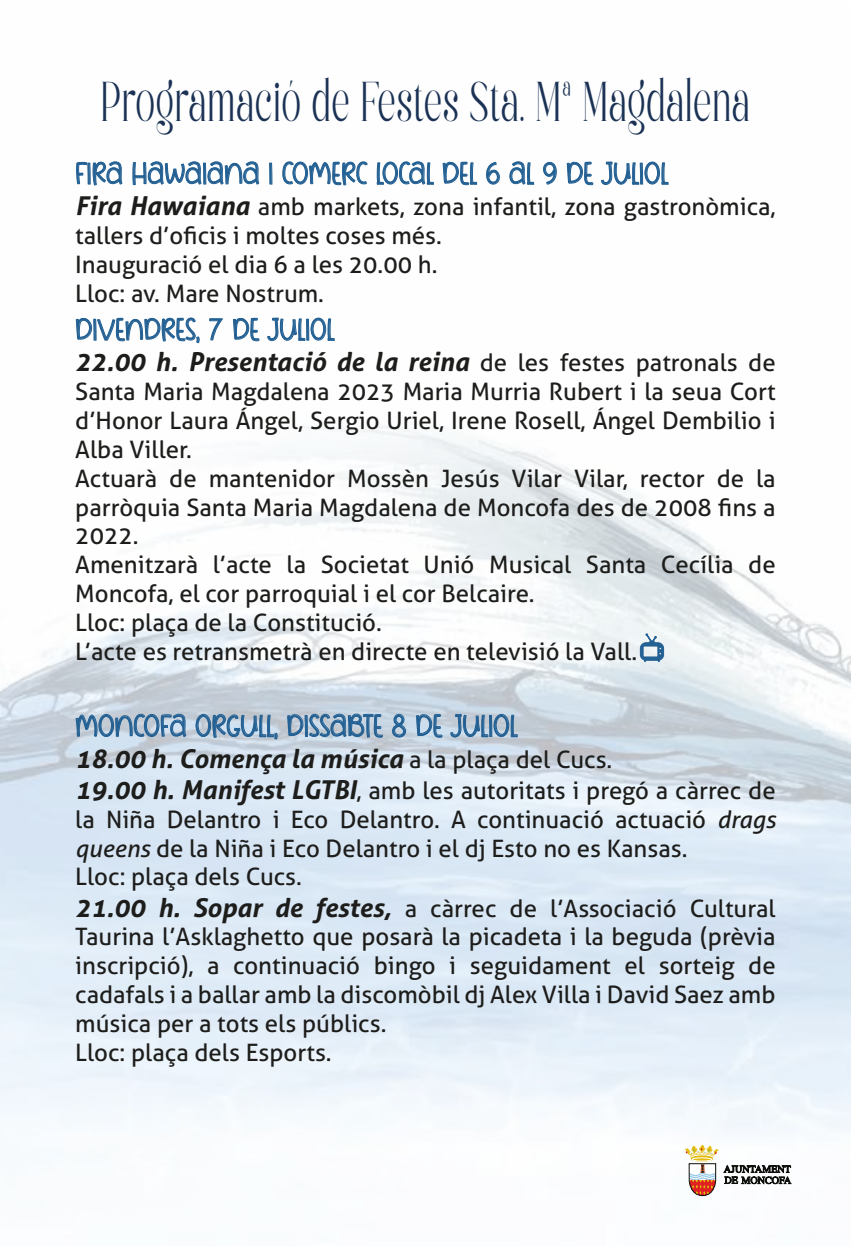
<style>
.page{position:relative;width:851px;height:1248px;background:#fff}
.page>*{position:absolute;margin:0;border:0;box-sizing:border-box;transform-origin:0 0}
.t1{font:56px "Jenifer";color:#1b3255;scale:.69 1}
.t2{font:32px "Starylight";color:#236093}
.t3{font:italic 700 26px "Aller";color:#1d1d1b}
.t4{font:24px/28.8px "Aller";color:#1d1d1b}
.s1{font-weight:700;font-style:italic;font-size:26px}
.s2{font-weight:400;font-style:normal;font-size:24px}
.s3{font-style:italic}
</style>
<div class="page">
<img style="left:0;top:161px;width:850px;height:1036px">
<svg style="left:76px;top:161px;width:46px;height:29px"></svg>
<svg style="left:133px;top:161px;width:126px;height:26px"></svg>
<svg style="left:269px;top:161px;width:3px;height:23px"></svg>
<svg style="left:283px;top:161px;width:85px;height:41px"></svg>
<svg style="left:376px;top:161px;width:58px;height:28px"></svg>
<svg style="left:442px;top:162px;width:35px;height:41px"></svg>
<svg style="left:486px;top:162px;width:14px;height:22px"></svg>
<svg style="left:509px;top:162px;width:25px;height:27px"></svg>
<svg style="left:542px;top:162px;width:14px;height:23px"></svg>
<svg style="left:566px;top:162px;width:27px;height:41px"></svg>
<svg style="left:601px;top:161px;width:67px;height:28px"></svg>
<svg style="left:76px;top:291px;width:124px;height:68px"></svg>
<svg style="left:209px;top:318px;width:14px;height:22px"></svg>
<svg style="left:233px;top:318px;width:26px;height:41px"></svg>
<svg style="left:267px;top:291px;width:68px;height:54px"></svg>
<svg style="left:76px;top:704px;width:110px;height:50px;background:#b3c4d5"></svg>
<svg style="left:195px;top:707px;width:82px;height:35px;background:#a7bbce"></svg>
<svg style="left:287px;top:687px;width:96px;height:68px;background:#b6c7d7"></svg>
<svg style="left:392px;top:713px;width:14px;height:24px"></svg>
<svg style="left:416px;top:714px;width:26px;height:41px"></svg>
<svg style="left:450px;top:687px;width:67px;height:54px;background:#b1c1cf"></svg>
<svg style="left:684px;top:1144px;width:107px;height:51px"></svg>
<svg style="left:640px;top:633px;width:23px;height:28px"></svg>
<h1 class="t1" style="left:101px;top:72px;width:943px">Programació de Festes Sta. Mª Magdalena</h1>
<h2 class="t2" style="left:75px;top:161px;width:594px">FIRA HAWAIANA I COMERC LOCAL DEL 6 AL 9 DE JULIOL</h2>
<p class="t4" style="left:75px;top:192px;width:701px"><span class="s1">Fira Hawaiana</span> amb markets, zona infantil, zona gastronòmica, tallers d’oficis i moltes coses més.<br>Inauguració el dia 6 a les 20.00 h.<br>Lloc: av. Mare Nostrum.</p>
<h2 class="t2" style="left:75px;top:317px;width:260px">DIVENDRES, 7 DE JULIOL</h2>
<p class="t3" style="left:75px;top:346px;width:701px">22.00 h. Presentació de la reina <span class="s2">de les festes patronals de</span></p>
<p class="t4" style="left:75px;top:377px;width:701px">Santa Maria Magdalena 2023 Maria Murria Rubert i la seua Cort d’Honor Laura Ángel, Sergio Uriel, Irene Rosell, Ángel Dembilio i Alba Viller.<br>Actuarà de mantenidor Mossèn Jesús Vilar Vilar, rector de la parròquia Santa Maria Magdalena de Moncofa des de 2008 fins a 2022.<br>Amenitzarà l’acte la Societat Unió Musical Santa Cecília de Moncofa, el cor parroquial i el cor Belcaire.<br>Lloc: plaça de la Constitució.<br>L’acte es retransmetrà en directe en televisió la Vall.</p>
<h2 class="t2" style="left:75px;top:713px;width:443px">MONCOFA ORGULL, DISSABTE 8 DE JULIOL</h2>
<p class="t3" style="left:75px;top:742px;width:538px">18.00 h. Comença la música <span class="s2">a la plaça del Cucs.</span></p>
<p class="t4" style="left:75px;top:776px;width:701px"><span class="s1">19.00 h. Manifest LGTBI</span>, amb les autoritats i pregó a càrrec de la Niña Delantro i Eco Delantro. A continuació actuació <span class="s3">drags queens</span> de la Niña i Eco Delantro i el dj Esto no es Kansas.<br>Lloc: plaça dels Cucs.</p>
<p class="t4" style="left:75px;top:893px;width:701px"><span class="s1">21.00 h. Sopar de festes,</span> a càrrec de l’Associació Cultural Taurina l’Asklaghetto que posarà la picadeta i la beguda (prèvia inscripció), a continuació bingo i seguidament el sorteig de cadafals i a ballar amb la discomòbil dj Alex Villa i David Saez amb música per a tots els públics.<br>Lloc: plaça dels Esports.</p>
</div>
